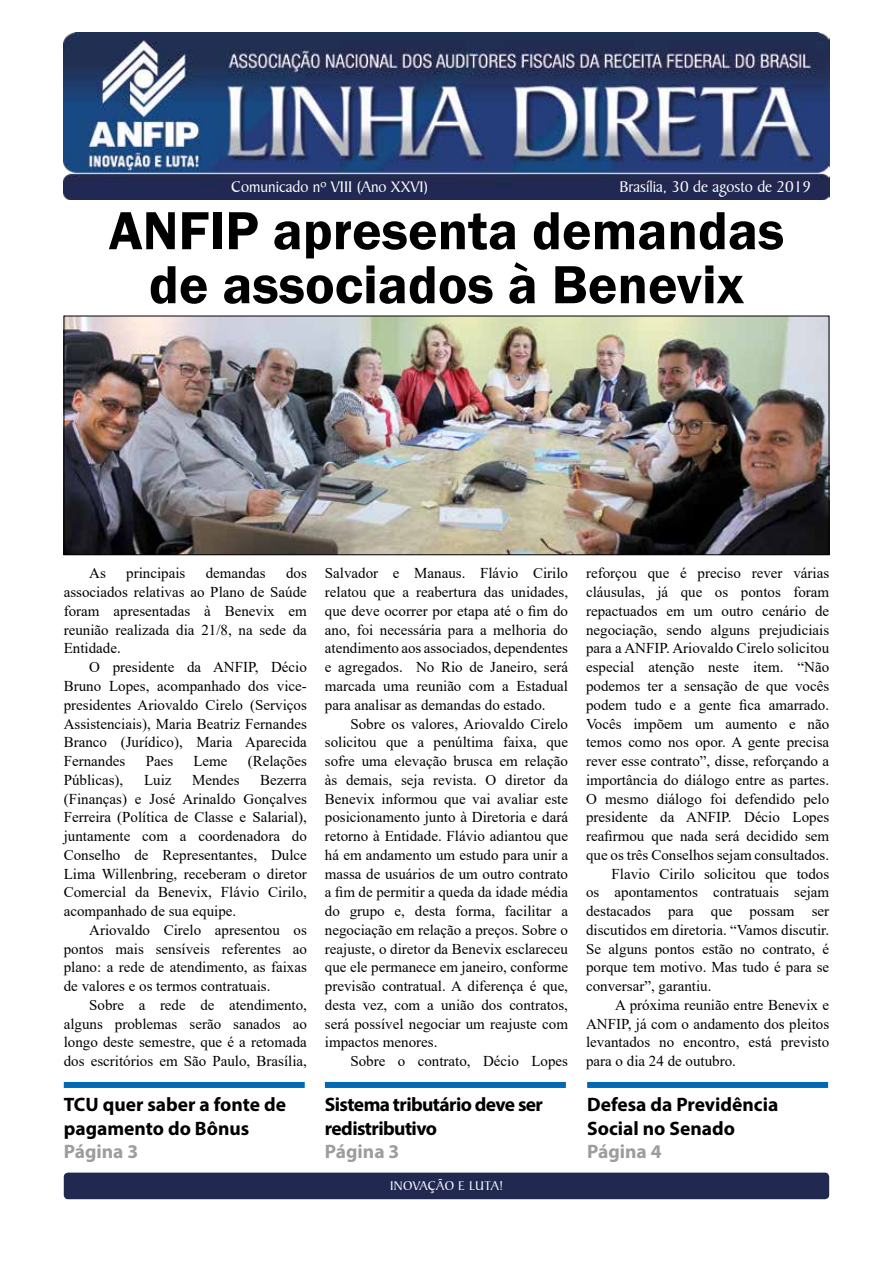
<style>
.page{position:relative;width:893px;height:1263px;background:#fff}
.page>*{position:absolute;margin:0;border:0;box-sizing:border-box;transform-origin:0 0}
.t1{font:600 55.5px/54px "Franklin Gothic";color:#000;text-align:center}
.t2{font:700 19.5px/24px "Myriad Pro";color:#000}
.t3{font:700 19.5px/24px "Myriad Pro";letter-spacing:-.03em;color:#000}
.t4{font:700 19.5px "Myriad Pro";color:#9d9d9c}
.t5{font:16.5px "Baker Signet BT";color:#fff}
.t6{font:15px/18.8px "Times New Roman";color:#000;text-align:justify}
.t7{font:13.5px "Baker Signet BT";letter-spacing:.025em;color:#fff}
</style>
<div class="page">
<div style="left:64px;top:1172px;width:765px;height:27px;background:#212951;border-radius:4px"></div>
<img style="left:66px;top:318px;width:761px;height:235px">
<div style="left:64px;top:316px;width:765px;height:239px;border:1px solid #000"></div>
<img style="left:64px;top:32px;width:765px;height:167px">
<div style="left:64px;top:1082px;width:241px;height:6px;background:#0069b4"></div>
<div style="left:325px;top:1082px;width:241px;height:6px;background:#0069b4"></div>
<div style="left:587px;top:1082px;width:241px;height:6px;background:#0069b4"></div>
<p class="t5" style="left:231px;top:177px;width:198px">Comunicado nº VIII (Ano XXVI)</p>
<p class="t5" style="left:619px;top:177px;width:193px">Brasília, 30 de agosto de 2019</p>
<h1 class="t1" style="left:109px;top:204px;width:677px">ANFIP apresenta demandas de associados à Benevix</h1>
<p class="t6" style="left:64px;top:564px;width:245px;text-indent:222px">dos associados relativas ao Plano de Saúde foram apresentadas à Benevix em reunião realizada dia 21/8, na sede da Entidade.</p>
<p class="t6" style="left:64px;top:657px;width:245px;text-indent:26px">O presidente da ANFIP, Décio Bruno Lopes, acompanhado dos vice&shy;presidentes Ariovaldo Cirelo (Serviços Assistenciais), Maria Beatriz Fernandes Branco (Jurídico), Maria Aparecida Fernandes</p>
<p class="t6" style="left:89px;top:564px;width:18px">As</p>
<p class="t6" style="left:126px;top:564px;width:61px">principais</p>
<p class="t6" style="left:206px;top:564px;width:61px">demandas</p>
<p class="t6" style="left:146px;top:751px;width:29px">Paes</p>
<p class="t6" style="left:193px;top:751px;width:36px">Leme</p>
<p class="t6" style="left:248px;top:751px;width:61px">(Relações</p>
<p class="t6" style="left:64px;top:770px;width:61px">Públicas),</p>
<p class="t6" style="left:144px;top:770px;width:29px">Luiz</p>
<p class="t6" style="left:192px;top:770px;width:49px">Mendes</p>
<p class="t6" style="left:64px;top:770px;width:245px;text-indent:196px">Bezerra (Finanças) e José Arinaldo Gonçalves Ferreira (Política de Classe e Salarial), juntamente com a coordenadora do Conselho de Representantes, Dulce Lima Willenbring, receberam o diretor Comercial da Benevix, Flávio Cirilo, acompanhado de sua equipe.</p>
<p class="t6" style="left:64px;top:920px;width:245px;text-indent:26px">Ariovaldo Cirelo apresentou os pontos mais sensíveis referentes ao plano: a rede de atendimento, as faixas de valores e os termos contratuais.</p>
<p class="t6" style="left:64px;top:995px;width:245px;text-indent:26px">Sobre a rede de atendimento, alguns problemas serão sanados ao longo deste semestre, que é a retomada dos escritórios em São Paulo, Brasília,</p>
<h2 class="t2" style="left:64px;top:1091px;width:224px">TCU quer saber a fonte de pagamento do Bônus</h2>
<h2 class="t4" style="left:64px;top:1138px;width:76px">Página 3</h2>
<p class="t6" style="left:325px;top:564px;width:245px">Salvador e Manaus. Flávio Cirilo relatou que a reabertura das unidades, que deve ocorrer por etapa até o fim do ano, foi necessária para a melhoria do atendimento aos associados, dependentes e agregados. No Rio de Janeiro, será marcada uma reunião com a Estadual para analisar as demandas do estado.</p>
<p class="t6" style="left:325px;top:714px;width:245px;text-indent:26px">Sobre os valores, Ariovaldo Cirelo solicitou que a penúltima faixa, que sofre uma elevação brusca em relação às demais, seja revista. O diretor da Benevix informou que vai avaliar este posicionamento junto à Diretoria e dará retorno à Entidade. Flávio adiantou que há em andamento um estudo para unir a massa de usuários de um outro contrato a fim de permitir a queda da idade média do grupo e, desta forma, facilitar a negociação em relação a preços. Sobre o reajuste, o diretor da Benevix esclareceu que ele permanece em janeiro, conforme previsão contratual. A diferença é que, desta vez, com a união dos contratos, será possível negociar um reajuste com impactos menores.</p>
<p class="t6" style="left:350px;top:1051px;width:219px">Sobre o contrato, Décio Lopes</p>
<h2 class="t3" style="left:325px;top:1091px;width:220px">Sistema tributário deve ser redistributivo</h2>
<h2 class="t4" style="left:325px;top:1138px;width:76px">Página 3</h2>
<p class="t7" style="left:390px;top:1178px;width:114px">INOVAÇÃO E LUTA!</p>
<p class="t6" style="left:586px;top:564px;width:245px">reforçou que é preciso rever várias</p>
<p class="t6" style="left:586px;top:582px;width:245px">cláusulas, já que os pontos foram</p>
<p class="t6" style="left:586px;top:601px;width:245px">repactuados em um outro cenário de</p>
<p class="t6" style="left:586px;top:620px;width:245px">negociação, sendo alguns prejudiciais</p>
<p class="t6" style="left:586px;top:639px;width:245px">para a ANFIP. Ariovaldo Cirelo solicitou</p>
<p class="t6" style="left:586px;top:657px;width:245px">especial atenção neste item. “Não</p>
<p class="t6" style="left:586px;top:676px;width:245px">podemos ter a sensação de que vocês</p>
<p class="t6" style="left:586px;top:695px;width:245px">podem tudo e a gente fica amarrado.</p>
<p class="t6" style="left:586px;top:714px;width:245px">Vocês impõem um aumento e não</p>
<p class="t6" style="left:586px;top:732px;width:245px">temos como nos opor. A gente precisa</p>
<p class="t6" style="left:586px;top:751px;width:245px">rever esse contrato”, disse, reforçando a</p>
<p class="t6" style="left:586px;top:770px;width:245px">importância do diálogo entre as partes.</p>
<p class="t6" style="left:586px;top:789px;width:245px">O mesmo diálogo foi defendido pelo</p>
<p class="t6" style="left:586px;top:807px;width:245px">presidente da ANFIP. Décio Lopes</p>
<p class="t6" style="left:586px;top:826px;width:245px">reafirmou que nada será decidido sem</p>
<p class="t6" style="left:586px;top:845px;width:245px">que os três Conselhos sejam consultados.</p>
<p class="t6" style="left:612px;top:864px;width:219px">Flavio Cirilo solicitou que todos</p>
<p class="t6" style="left:586px;top:882px;width:245px">os apontamentos contratuais sejam</p>
<p class="t6" style="left:586px;top:901px;width:245px">destacados para que possam ser</p>
<p class="t6" style="left:586px;top:920px;width:245px">discutidos em diretoria. “Vamos discutir.</p>
<p class="t6" style="left:586px;top:939px;width:245px">Se alguns pontos estão no contrato, é</p>
<p class="t6" style="left:586px;top:957px;width:245px">porque tem motivo. Mas tudo é para se</p>
<p class="t6" style="left:586px;top:976px;width:127px">conversar”, garantiu.</p>
<p class="t6" style="left:615px;top:995px;width:215px">A próxima reunião entre Benevix e</p>
<p class="t6" style="left:586px;top:1014px;width:245px">ANFIP, já com o andamento dos pleitos</p>
<p class="t6" style="left:586px;top:1032px;width:245px">levantados no encontro, está previsto</p>
<p class="t6" style="left:586px;top:1051px;width:151px">para o dia 24 de outubro.</p>
<h2 class="t2" style="left:587px;top:1091px;width:193px">Defesa da Previdência<br>Social no Senado</h2>
<h2 class="t4" style="left:587px;top:1138px;width:76px">Página 4</h2>
</div>
